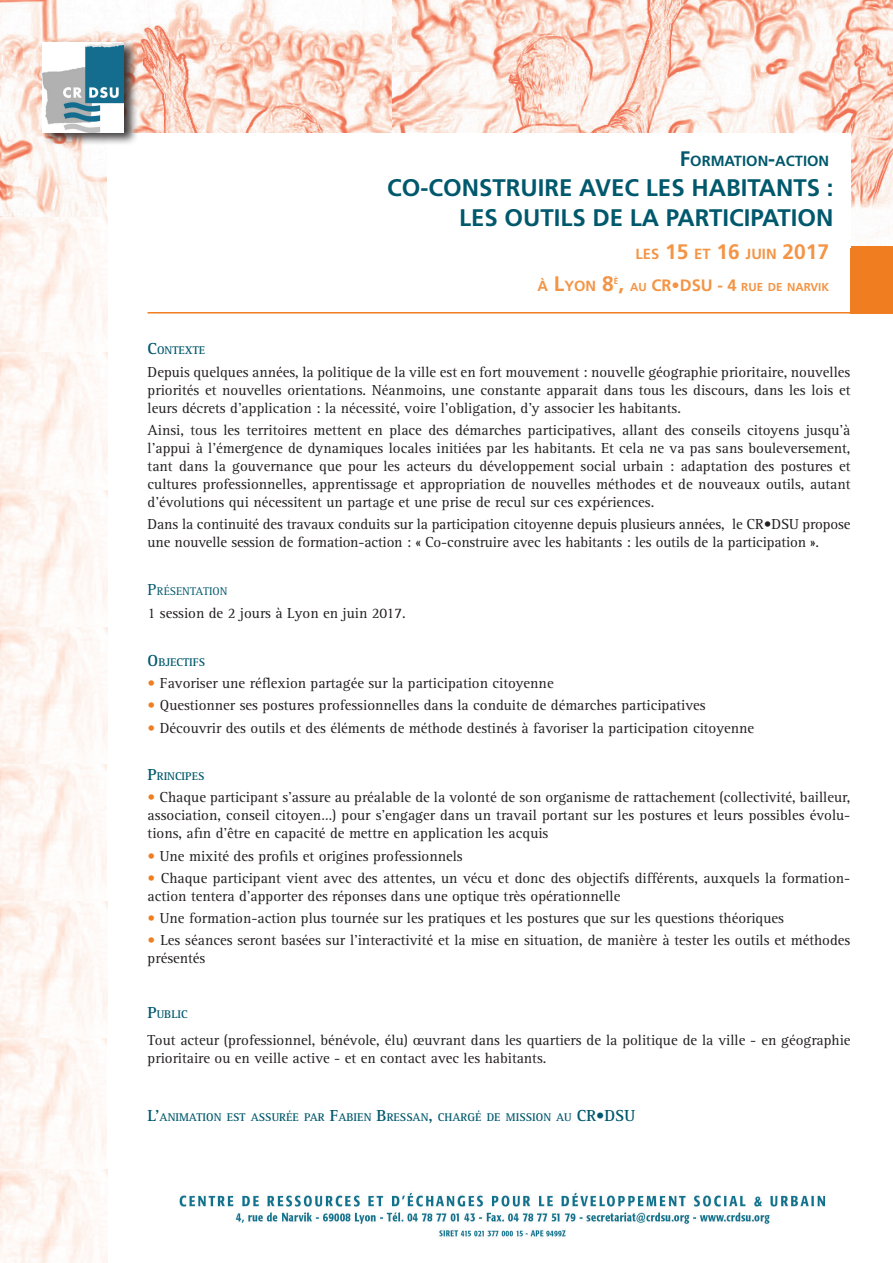
<style>
.page{position:relative;width:893px;height:1263px;background:#fff}
.page>*{position:absolute;margin:0;border:0;box-sizing:border-box;transform-origin:0 0}
.t1{font:700 24px/30px "Frutiger";color:#00586c;text-align:right}
.t2{font:15px/18px "Rotis Serif";color:#231f20}
.t3{font:700 14.7px "Frutiger";color:#f39546}
.t4{font:700 14.7px "Frutiger";color:#00586c}
.t5{font:700 11.55px "Rotis Serif";color:#00586c}
.t6{font:700 11.55px "Frutiger";color:#f39546}
.t7{font:11.55px "Rotis Serif";color:#00586c}
.t8{font:700 8.55px "Frutiger";color:#f39546}
.s1{font-size:21px}
.s2{font-size:16.5px}
.s3{color:#f07e20}
</style>
<div class="page">
<img style="left:391px;top:0;width:502px;height:238px">
<img style="left:0;top:0;width:391px;height:217px">
<div style="left:107px;top:134px;width:743px;height:198px;background:#fff"></div>
<hr style="left:148px;top:312px;width:702px;height:1px;background:#f07e20">
<img style="left:179px;top:1192px;width:647px;height:45px">
<div style="left:850px;top:248px;width:43px;height:65px;background:#f07e20"></div>
<div style="left:41px;top:39px;width:98px;height:106px;background:#231f20;opacity:.86"></div>
<img style="left:43px;top:43px;width:80px;height:90px">
<img style="left:0;top:217px;width:107px;height:135px">
<img style="left:0;top:352px;width:107px;height:817px">
<img style="left:0;top:1169px;width:107px;height:94px">
<p class="t4" style="left:680px;top:153px;width:151px"><span class="s1">F</span>ORMATION<span class="s1">-</span>ACTION</p>
<h1 class="t1" style="left:387px;top:173px;width:448px">CO-CONSTRUIRE AVEC LES HABITANTS :<br>LES OUTILS DE LA PARTICIPATION</h1>
<p class="t3" style="left:635px;top:245px;width:195px">LES <span class="s1">15</span> ET <span class="s1">16</span> JUIN <span class="s1">2017</span></p>
<p class="t3" style="left:537px;top:277px;width:78px">À <span class="s1">L</span>YON <span class="s1">8</span></p>
<p class="t8" style="left:614px;top:276px;width:6px">È</p>
<p class="t6" style="left:618px;top:280px;width:212px"><span class="s1">,</span> AU <span class="s2">CR•DSU - 4</span> RUE DE NARVIK</p>
<p class="t5" style="left:148px;top:344px;width:59px"><span class="s2">C</span>ONTEXTE</p>
<p class="t2" style="left:148px;top:363px;width:704px;text-align:justify">Depuis quelques années, la politique de la ville est en fort mouvement : nouvelle géographie prioritaire, nouvelles priorités et nouvelles orientations. Néanmoins, une constante apparait dans tous les discours, dans les lois et leurs décrets d’application : la nécessité, voire l’obligation, d’y associer les habitants.</p>
<p class="t2" style="left:148px;top:421px;width:704px;text-align:justify">Ainsi, tous les territoires mettent en place des démarches participatives, allant des conseils citoyens jusqu’à l’appui à l’émergence de dynamiques locales initiées par les habitants. Et cela ne va pas sans bouleversement, tant dans la gouvernance que pour les acteurs du développement social urbain : adaptation des postures et cultures professionnelles, apprentissage et appropriation de nouvelles méthodes et de nouveaux outils, autant d’évolutions qui nécessitent un partage et une prise de recul sur ces expériences.</p>
<p class="t2" style="left:148px;top:516px;width:704px">Dans la continuité des travaux conduits sur la participation citoyenne depuis plusieurs années, le CR•DSU propose une nouvelle session de formation-action : « Co-construire avec les habitants : les outils de la participation ».</p>
<p class="t7" style="left:148px;top:584px;width:81px"><span class="s2">P</span>RÉSENTATION</p>
<p class="t2" style="left:148px;top:605px;width:260px">1 session de 2 jours à Lyon en juin 2017.</p>
<p class="t5" style="left:148px;top:655px;width:59px"><span class="s2">O</span>BJECTIFS</p>
<p class="t2" style="left:148px;top:675px;width:407px"><span class="s3">•</span> Favoriser une réflexion partagée sur la participation citoyenne</p>
<p class="t2" style="left:148px;top:697px;width:560px"><span class="s3">•</span> Questionner ses postures professionnelles dans la conduite de démarches participatives</p>
<p class="t2" style="left:148px;top:719px;width:608px"><span class="s3">•</span> Découvrir des outils et des éléments de méthode destinés à favoriser la participation citoyenne</p>
<p class="t5" style="left:148px;top:769px;width:58px"><span class="s2">P</span>RINCIPES</p>
<p class="t2" style="left:148px;top:789px;width:704px;text-align:justify"><span class="s3">•</span> Chaque participant s’assure au préalable de la volonté de son organisme de rattachement (collectivité, bailleur, association, conseil citoyen…) pour s’engager dans un travail portant sur les postures et leurs possibles évolu&shy;tions, afin d’être en capacité de mettre en application les acquis</p>
<p class="t2" style="left:148px;top:847px;width:317px"><span class="s3">•</span> Une mixité des profils et origines professionnels</p>
<p class="t2" style="left:148px;top:869px;width:704px"><span class="s3">•</span> Chaque participant vient avec des attentes, un vécu et donc des objectifs différents, auxquels la formation&shy;action tentera d’apporter des réponses dans une optique très opérationnelle</p>
<p class="t2" style="left:148px;top:910px;width:638px"><span class="s3">•</span> Une formation-action plus tournée sur les pratiques et les postures que sur les questions théoriques</p>
<p class="t2" style="left:148px;top:932px;width:704px"><span class="s3">•</span> Les séances seront basées sur l’interactivité et la mise en situation, de manière à tester les outils et méthodes présentés</p>
<p class="t5" style="left:148px;top:1007px;width:41px"><span class="s2">P</span>UBLIC</p>
<p class="t2" style="left:148px;top:1031px;width:704px">Tout acteur (professionnel, bénévole, élu) œuvrant dans les quartiers de la politique de la ville - en géographie prioritaire ou en veille active - et en contact avec les habitants.</p>
<p class="t5" style="left:148px;top:1110px;width:468px"><span class="s2">L’</span>ANIMATION EST ASSURÉE PAR <span class="s2">F</span>ABIEN <span class="s2">B</span>RESSAN<span class="s2">,</span> CHARGÉ DE MISSION AU <span class="s2">CR•DSU</span></p>
</div>
